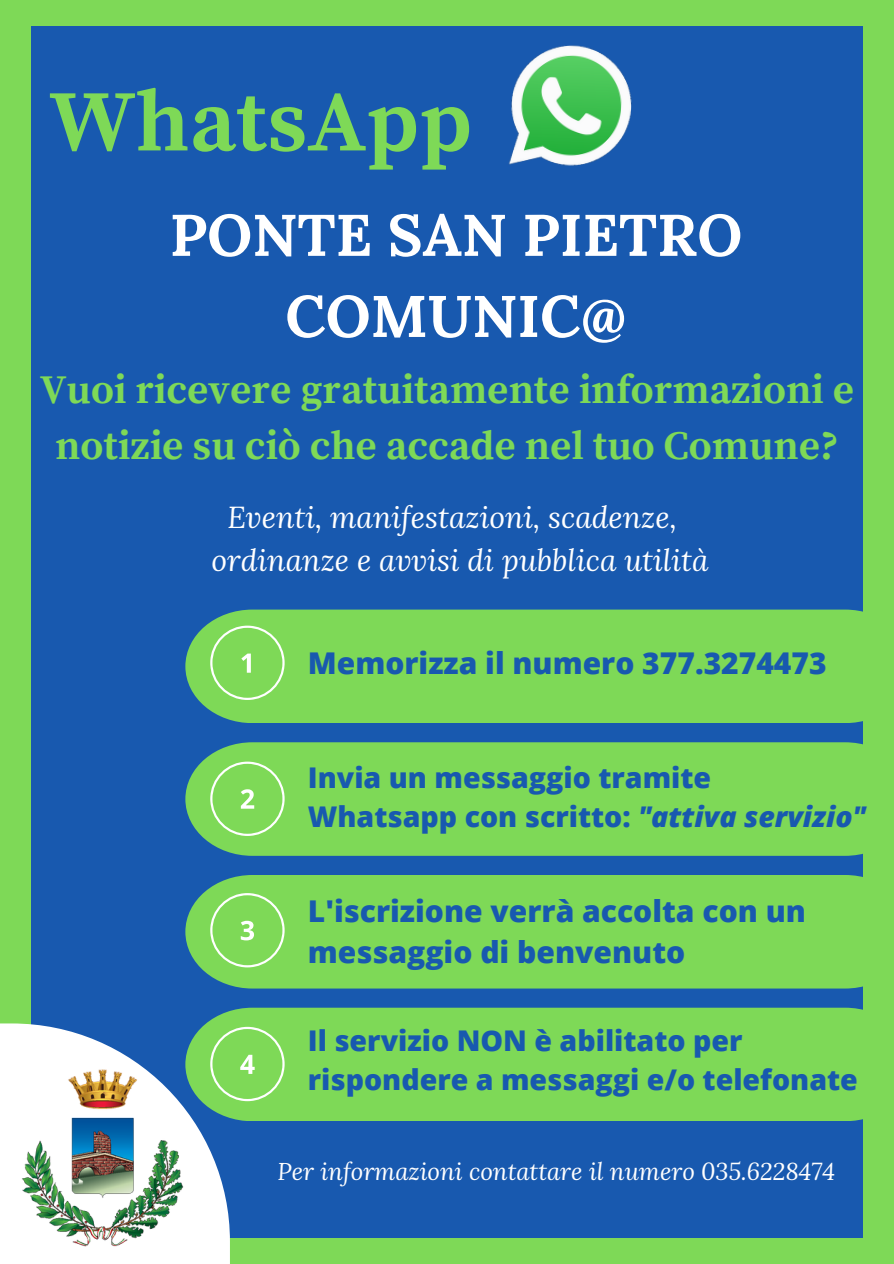
<style>
.page{position:relative;width:894px;height:1264px;background:#fff}
.page>*{position:absolute;margin:0;border:0;box-sizing:border-box;transform-origin:0 0}
.t1{font:700 87px "Source Serif Pro";color:#7ed957}
.t2{font:700 58.5px/81px "Lora";color:#fff;text-align:center}
.t3{font:700 40.5px/56.2px "Source Serif Pro";color:#7ed957;text-align:center}
.t4{font:800 30px "Open Sans";color:#1859af}
.t5{font:italic 30px "Lora";color:#fff}
.t6{font:800 28.5px "Open Sans";color:#1859af}
.t7{font:italic 24px "Lora";color:#fff}
.s1{font-style:italic}
</style>
<div class="page">
<div style="left:0;top:0;width:893px;height:1263px;background:#7ed957"></div>
<div style="left:32px;top:26px;width:830px;height:1211px;background:#1859af"></div>
<div style="left:185px;top:609px;width:678px;height:114px;background:#7ed957"></div>
<div style="left:185px;top:742px;width:678px;height:113px;background:#7ed957"></div>
<div style="left:185px;top:875px;width:678px;height:113px;background:#7ed957"></div>
<svg style="left:0;top:1023px;width:230px;height:240px;fill:#fff"></svg>
<img style="left:66px;top:1066px;width:73px;height:45px">
<img style="left:19px;top:1115px;width:166px;height:133px">
<svg style="left:210px;top:625px;width:74px;height:75px;background:#8bdd68"></svg>
<svg style="left:210px;top:761px;width:74px;height:75px;background:#8cdd6a"></svg>
<svg style="left:210px;top:893px;width:74px;height:74px;background:#8cdd6a"></svg>
<img style="left:508px;top:45px;width:124px;height:121px">
<div style="left:185px;top:1007px;width:678px;height:114px;background:#7ed957"></div>
<svg style="left:210px;top:1026px;width:74px;height:75px;background:#8cdd6a"></svg>
<p class="t1" style="left:49px;top:70px;width:424px">WhatsApp</p>
<p class="t2" style="left:170px;top:194px;width:574px">PONTE SAN PIETRO<br>COMUNIC@</p>
<p class="t3" style="left:40px;top:363px;width:815px">Vuoi ricevere gratuitamente informazioni e notizie su ciò che accade nel tuo Comune?</p>
<p class="t5" style="left:227px;top:497px;width:451px">Eventi, manifestazioni, scadenze,</p>
<p class="t5" style="left:211px;top:539px;width:498px">ordinanze e avvisi di pubblica utilità</p>
<p class="t4" style="left:308px;top:641px;width:520px">Memorizza il numero 377.3274473</p>
<p class="t6" style="left:308px;top:757px;width:405px">Invia un messaggio tramite</p>
<p class="t6" style="left:308px;top:797px;width:559px">Whatsapp con scritto: <span class="s1">"attiva servizio"</span></p>
<p class="t4" style="left:308px;top:889px;width:499px">L'iscrizione verrà accolta con un</p>
<p class="t4" style="left:308px;top:931px;width:379px">messaggio di benvenuto</p>
<p class="t6" style="left:308px;top:1020px;width:436px">Il servizio NON è abilitato per</p>
<p class="t6" style="left:308px;top:1059px;width:551px">rispondere a messaggi e/o telefonate</p>
<p class="t7" style="left:277px;top:1154px;width:559px">Per informazioni contattare il numero 035.6228474</p>
</div>
